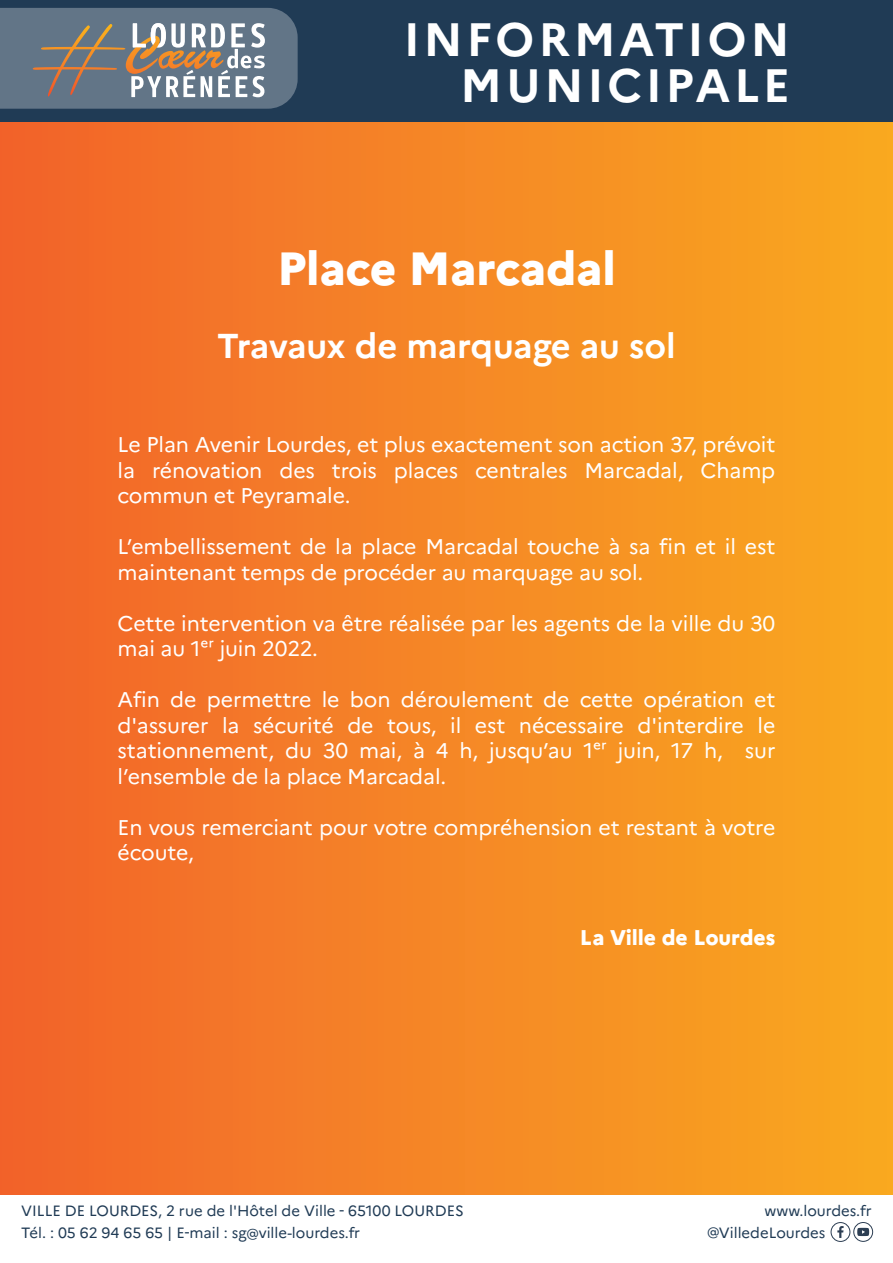
<style>
.page{position:relative;width:893px;height:1263px;background:#fff}
.page>*{position:absolute;margin:0;border:0;box-sizing:border-box;transform-origin:0 0}
.t1{font:700 46.8px/46.8px "Marianne";letter-spacing:.08em;color:#fff;text-align:right}
.t2{font:800 46.5px "Marianne";letter-spacing:-.005em;color:#fff}
.t3{font:700 34.5px "Marianne";letter-spacing:-.005em;color:#fff}
.t4{font:21.3px/25.5px "Marianne";letter-spacing:-.005em;color:#fff}
.t5{font:800 21.3px "Marianne";letter-spacing:-.005em;color:#fff}
.t6{font:14.85px/21.3px "Marianne";color:#203b55}
</style>
<div class="page">
<div style="left:0;top:98px;width:893px;height:1158px;background:linear-gradient(to right,#f2632b,#f9aa1f)"></div>
<div style="left:0;top:0;width:893px;height:121px;background:#203b55"></div>
<div style="left:0;top:1195px;width:893px;height:61px;background:#fff"></div>
<svg style="left:0;top:8px;width:298px;height:101px"></svg>
<div style="left:831px;top:1222px;width:19px;height:20px;border:1px solid #2c3e53;border-radius:50%"></div>
<svg style="left:837px;top:1226px;width:7px;height:12px"></svg>
<div style="left:853px;top:1222px;width:20px;height:19px;border:1px solid #2c3e53;border-radius:50%"></div>
<svg style="left:857px;top:1228px;width:12px;height:8px"></svg>
<h1 class="t1" style="left:404px;top:15px;width:388px">INFORMATION<br>MUNICIPALE</h1>
<h2 class="t2" style="left:277px;top:240px;width:340px">Place Marcadal</h2>
<h3 class="t3" style="left:217px;top:325px;width:460px">Travaux de marquage au sol</h3>
<p class="t4" style="left:118px;top:432px;width:659px;text-align:justify">Le Plan Avenir Lourdes, et plus exactement son action 37, prévoit la rénovation des trois places centrales Marcadal, Champ commun et Peyramale.</p>
<p class="t4" style="left:118px;top:534px;width:659px">L’embellissement de la place Marcadal touche à sa fin et il est maintenant temps de procéder au marquage au sol.</p>
<p class="t4" style="left:118px;top:610px;width:659px">Cette intervention va être réalisée par les agents de la ville du 30 mai au 1er juin 2022.</p>
<p class="t4" style="left:118px;top:687px;width:659px;text-align:justify">Afin de permettre le bon déroulement de cette opération et d'assurer la sécurité de tous, il est nécessaire d'interdire le stationnement, du 30 mai, à 4 h, jusqu’au 1er juin, 17 h, sur l’ensemble de la place Marcadal.</p>
<p class="t4" style="left:118px;top:814px;width:659px">En vous remerciant pour votre compréhension et restant à votre écoute,</p>
<p class="t6" style="left:21px;top:1200px;width:444px">VILLE DE LOURDES, 2 rue de l'Hôtel de Ville - 65100 LOURDES<br>Tél. : 05 62 94 65 65 | E-mail : sg@ville-lourdes.fr</p>
<p class="t5" style="left:580px;top:925px;width:197px">La Ville de Lourdes</p>
<p class="t6" style="left:765px;top:1200px;width:109px">www.lourdes.fr</p>
<p class="t6" style="left:707px;top:1222px;width:120px">@VilledeLourdes</p>
</div>
